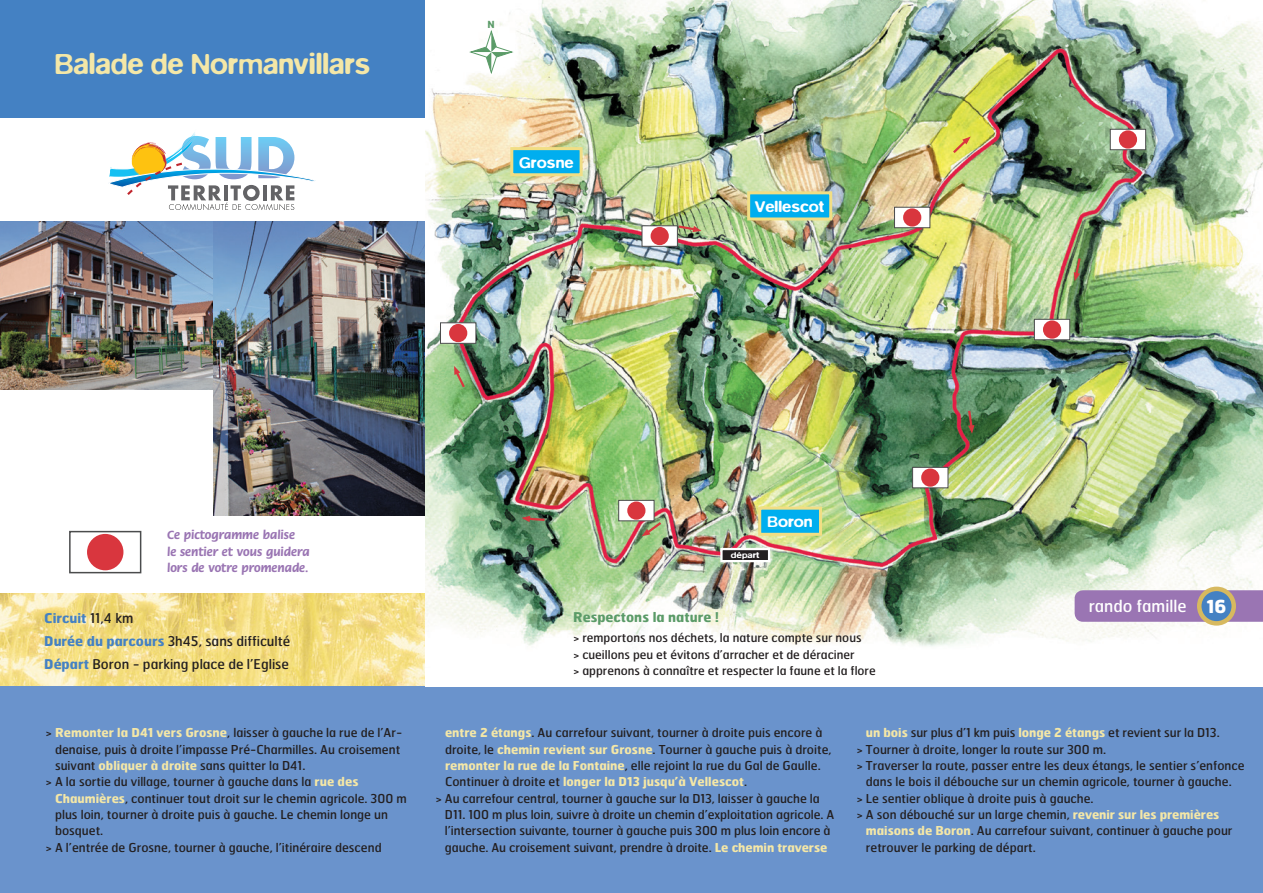
<style>
.page{position:relative;width:1263px;height:893px;background:#fff}
.page>*{position:absolute;margin:0;border:0;box-sizing:border-box;transform-origin:0 0}
.t1{font:500 30px "Blur";color:#f4e7a7}
.t2{font:16.5px "Hermes";color:#fff}
.t3{font:500 15.9px "Blur";color:#fff;scale:1.06 1}
.t4{font:13.5px/23px "Hermes";color:#231f20}
.t5{font:700 13.5px "Hermes";color:#5b9b68}
.t6{font:700 12.6px/16.5px "Flora";color:#9a75b3}
.t7{font:12.3px "Hermes";color:#231f20}
.t8{font:700 12.3px "Hermes";color:#f4e7a7}
.t9{font:12px/16.5px "Hermes";color:#231f20}
.t10{font:700 9.75px "Hermes";color:#5b9b68}
.t11{font:500 8.55px "Blur";color:#fff;scale:1.17 1}
.s1{font-weight:700;color:#4481c3}
.s2{font-weight:700;color:#f4e7a7}
.s3{font-weight:700;font-size:18px}
.s4{font-weight:400;color:#231f20}
</style>
<div class="page">
<img style="left:0;top:594px;width:425px;height:93px">
<div style="left:0;top:687px;width:430px;height:206px;background:#6a93cc"></div>
<div style="left:425px;top:0;width:838px;height:893px;background:#6a93cc"></div>
<div style="left:0;top:0;width:425px;height:118px;background:#4481c3"></div>
<svg style="left:109px;top:132px;width:207px;height:78px"></svg>
<img style="left:0;top:221px;width:214px;height:168px">
<img style="left:214px;top:221px;width:211px;height:295px">
<div style="left:425px;top:0;width:838px;height:687px;background:#fff"></div>
<img style="left:425px;top:0;width:838px;height:647px">
<svg style="left:1074px;top:590px;width:189px;height:32px;background:#9d79b3"></svg>
<svg style="left:1199px;top:589px;width:35px;height:34px"></svg>
<div style="left:1197px;top:587px;width:39px;height:39px;border:4px solid #d7b95f;border-radius:50%"></div>
<svg style="left:469px;top:29px;width:44px;height:45px"></svg>
<div style="left:69px;top:531px;width:72px;height:42px;background:#fff;border:2px solid #4b4c4d"></div>
<div style="left:90px;top:537px;width:30px;height:30px;background:#d9363e;border-radius:50%"></div>
<div style="left:87px;top:534px;width:36px;height:36px;border:6px solid #d9363e;border-radius:50%"></div>
<div style="left:618px;top:500px;width:36px;height:21px;background:#fff;border:1px solid #4b4c4d"></div>
<div style="left:629px;top:503px;width:15px;height:15px;background:#d9363e;border-radius:50%"></div>
<div style="left:627px;top:501px;width:18px;height:19px;border:3px solid #d9363e;border-radius:50%"></div>
<div style="left:440px;top:322px;width:36px;height:22px;background:#fff;border:1px solid #4b4c4d"></div>
<div style="left:451px;top:325px;width:15px;height:16px;background:#d9363e;border-radius:50%"></div>
<div style="left:449px;top:324px;width:18px;height:18px;border:3px solid #d9363e;border-radius:50%"></div>
<div style="left:642px;top:225px;width:36px;height:22px;background:#fff;border:1px solid #4b4c4d"></div>
<div style="left:652px;top:228px;width:15px;height:16px;background:#d9363e;border-radius:50%"></div>
<div style="left:651px;top:227px;width:18px;height:18px;border:3px solid #d9363e;border-radius:50%"></div>
<div style="left:894px;top:207px;width:36px;height:21px;background:#fff;border:1px solid #4b4c4d"></div>
<div style="left:905px;top:210px;width:15px;height:15px;background:#d9363e;border-radius:50%"></div>
<div style="left:903px;top:208px;width:18px;height:19px;border:3px solid #d9363e;border-radius:50%"></div>
<div style="left:1110px;top:129px;width:36px;height:21px;background:#fff;border:1px solid #4b4c4d"></div>
<div style="left:1120px;top:132px;width:15px;height:15px;background:#d9363e;border-radius:50%"></div>
<div style="left:1119px;top:130px;width:18px;height:19px;border:3px solid #d9363e;border-radius:50%"></div>
<div style="left:1034px;top:319px;width:36px;height:21px;background:#fff;border:1px solid #4b4c4d"></div>
<div style="left:1044px;top:322px;width:16px;height:15px;background:#d9363e;border-radius:50%"></div>
<div style="left:1043px;top:320px;width:18px;height:19px;border:3px solid #d9363e;border-radius:50%"></div>
<div style="left:912px;top:467px;width:36px;height:21px;background:#fff;border:1px solid #4b4c4d"></div>
<div style="left:923px;top:470px;width:15px;height:15px;background:#d9363e;border-radius:50%"></div>
<div style="left:921px;top:468px;width:18px;height:19px;border:3px solid #d9363e;border-radius:50%"></div>
<div style="left:760px;top:508px;width:60px;height:26px;background:#00aeef"></div>
<div style="left:758px;top:507px;width:64px;height:29px;border:3px solid #f1de84"></div>
<div style="left:512px;top:149px;width:69px;height:26px;background:#00aeef"></div>
<div style="left:510px;top:147px;width:73px;height:29px;border:3px solid #f1de84"></div>
<div style="left:749px;top:193px;width:82px;height:26px;background:#00aeef"></div>
<div style="left:747px;top:191px;width:85px;height:29px;border:3px solid #f1de84"></div>
<svg style="left:642px;top:520px;width:22px;height:16px"></svg>
<svg style="left:521px;top:516px;width:26px;height:6px"></svg>
<svg style="left:453px;top:366px;width:14px;height:24px"></svg>
<svg style="left:676px;top:224px;width:25px;height:8px"></svg>
<svg style="left:951px;top:137px;width:20px;height:18px"></svg>
<svg style="left:1074px;top:256px;width:8px;height:25px"></svg>
<svg style="left:967px;top:408px;width:7px;height:26px"></svg>
<div style="left:721px;top:549px;width:48px;height:12px;background:#231f20"></div>
<div style="left:720px;top:548px;width:50px;height:14px;border:2px solid #fff"></div>
<h1 class="t1" style="left:55px;top:46px;width:317px">Balade de Normanvillars</h1>
<p class="t10" style="left:488px;top:18px;width:9px">N</p>
<p class="t3" style="left:519px;top:153px;width:53px">Grosne</p>
<p class="t3" style="left:755px;top:197px;width:67px">Vellescot</p>
<p class="t6" style="left:167px;top:527px;width:144px">Ce pictogramme balise<br>le sentier et vous guidera lors de votre promenade.</p>
<p class="t4" style="left:44px;top:606px;width:248px"><span class="s1">Circuit</span> 11,4 km<br><span class="s1">Durée du parcours</span> 3h45, sans difficulté<br><span class="s1">Départ</span> Boron - parking place de l’Eglise</p>
<p class="t7" style="left:45px;top:725px;width:358px">&gt; <span class="s2">Remonter la D41 vers Grosne</span>, laisser à gauche la rue de l’Ar-</p>
<p class="t7" style="left:55px;top:741px;width:347px">denaise, puis à droite l’impasse Pré-Charmilles. Au croisement</p>
<p class="t7" style="left:55px;top:758px;width:252px">suivant <span class="s2">obliquer à droite</span> sans quitter la D41.</p>
<p class="t7" style="left:46px;top:774px;width:314px">&gt; A la sortie du village, tourner à gauche dans la <span class="s2">rue des</span></p>
<p class="t7" style="left:55px;top:790px;width:353px"><span class="s2">Chaumières</span>, continuer tout droit sur le chemin agricole. 300 m</p>
<p class="t7" style="left:55px;top:807px;width:334px">plus loin, tourner à droite puis à gauche. Le chemin longe un</p>
<p class="t7" style="left:55px;top:823px;width:50px">bosquet.</p>
<p class="t7" style="left:46px;top:839px;width:338px">&gt; A l’entrée de Grosne, tourner à gauche, l’itinéraire descend</p>
<p class="t3" style="left:767px;top:513px;width:44px">Boron</p>
<p class="t11" style="left:731px;top:550px;width:26px">départ</p>
<p class="t5" style="left:573px;top:608px;width:148px">Respectons la nature !</p>
<p class="t9" style="left:573px;top:629px;width:304px">&gt; remportons nos déchets, la nature compte sur nous<br>&gt; cueillons peu et évitons d’arracher et de déraciner<br>&gt; apprenons à connaître et respecter la faune et la flore</p>
<h2 class="t2" style="left:1089px;top:595px;width:140px">rando famille <span class="s3">16</span></h2>
<p class="t7" style="left:445px;top:725px;width:379px"><span class="s2">entre 2 étangs</span>. Au carrefour suivant, tourner à droite puis encore à</p>
<p class="t7" style="left:445px;top:741px;width:388px">droite, le <span class="s2">chemin revient sur Grosne</span>. Tourner à gauche puis à droite,</p>
<p class="t7" style="left:445px;top:758px;width:377px"><span class="s2">remonter la rue de la Fontaine</span>, elle rejoint la rue du Gal de Gaulle.</p>
<p class="t8" style="left:445px;top:774px;width:304px"><span class="s4">Continuer à droite et</span> longer la D13 jusqu’à Vellescot<span class="s4">.</span></p>
<p class="t7" style="left:435px;top:790px;width:386px">&gt; Au carrefour central, tourner à gauche sur la D13, laisser à gauche la</p>
<p class="t7" style="left:445px;top:807px;width:391px">D11. 100 m plus loin, suivre à droite un chemin d’exploitation agricole. A</p>
<p class="t7" style="left:445px;top:823px;width:387px">l’intersection suivante, tourner à gauche puis 300 m plus loin encore à</p>
<p class="t7" style="left:445px;top:839px;width:384px">gauche. Au croisement suivant, prendre à droite. <span class="s2">Le chemin traverse</span></p>
<p class="t7" style="left:866px;top:725px;width:355px"><span class="s2">un bois</span> sur plus d’1 km puis <span class="s2">longe 2 étangs</span> et revient sur la D13.</p>
<p class="t7" style="left:856px;top:741px;width:251px">&gt; Tourner à droite, longer la route sur 300 m.</p>
<p class="t7" style="left:856px;top:758px;width:390px">&gt; Traverser la route, passer entre les deux étangs, le sentier s’enfonce</p>
<p class="t7" style="left:866px;top:774px;width:367px">dans le bois il débouche sur un chemin agricole, tourner à gauche.</p>
<p class="t7" style="left:856px;top:790px;width:239px">&gt; Le sentier oblique à droite puis à gauche.</p>
<p class="t7" style="left:856px;top:807px;width:364px">&gt; A son débouché sur un large chemin, <span class="s2">revenir sur les premières</span></p>
<p class="t7" style="left:866px;top:823px;width:368px"><span class="s2">maisons de Boron</span>. Au carrefour suivant, continuer à gauche pour</p>
<p class="t7" style="left:866px;top:839px;width:171px">retrouver le parking de départ.</p>
</div>
